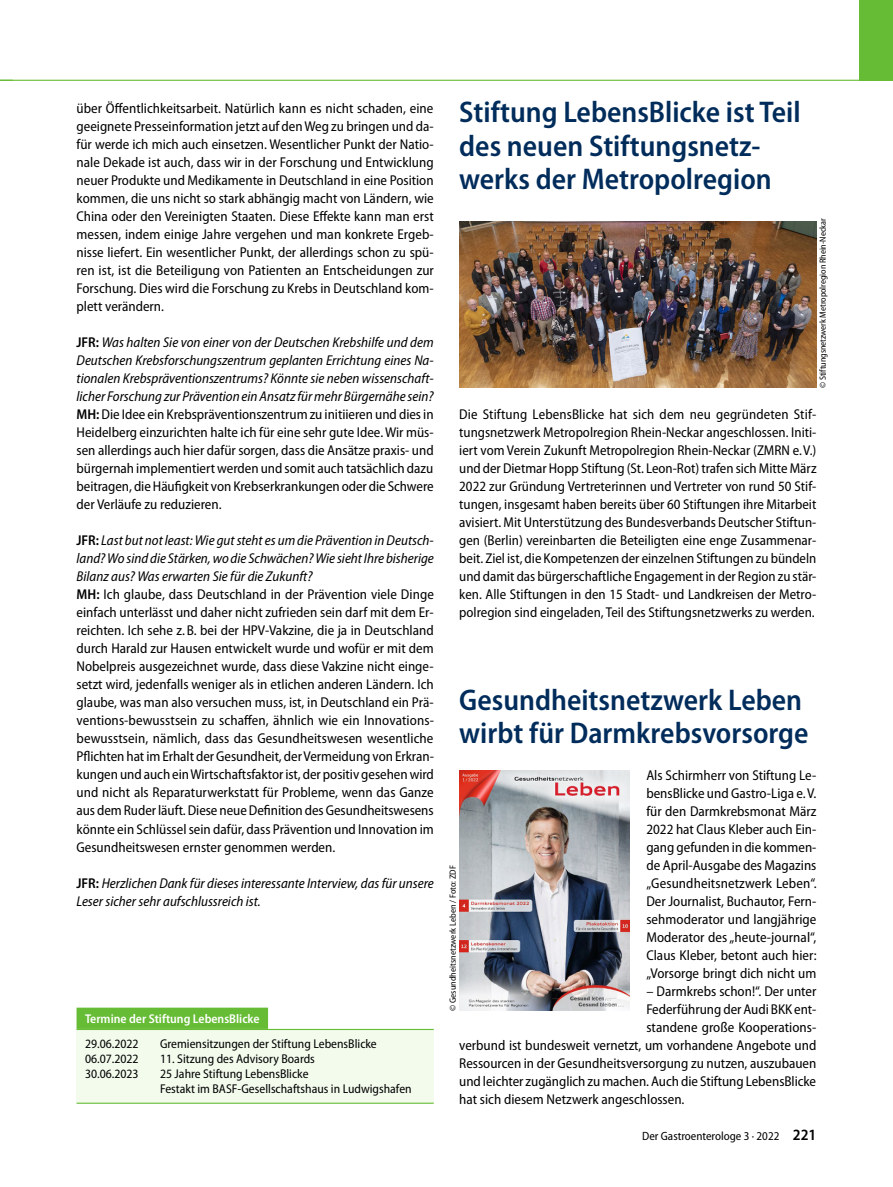
<style>
.page{position:relative;width:893px;height:1187px;background:#fff}
.page>*{position:absolute;margin:0;border:0;box-sizing:border-box;transform-origin:0 0}
.t1{font:600 semi-condensed 30px/33px "Myriad Pro";color:#002c5b}
.t2{font:semi-condensed 14.25px/18px "Myriad Pro";color:#000;text-align:justify}
.t3{font:italic semi-condensed 14.25px/18px "Myriad Pro";color:#000}
.t4{font:semi-condensed 12.75px/15px "Myriad Pro";color:#000}
.t5{font:600 semi-condensed 12.75px "Myriad Pro";color:#fff}
.t6{font:semi-condensed 12px "Myriad Pro";color:#000}
.t7{font:semi-condensed 9px "Myriad Pro";letter-spacing:-.01em;color:#000}
.s1{font-weight:600}
.s2{font-style:italic}
.s3{font-weight:600;font-style:normal}
.s4{font-weight:600;font-size:15.75px}
</style>
<div class="page">
<div style="left:859px;top:0;width:34px;height:81px;background:#66bc35"></div>
<hr style="left:0;top:80px;width:893px;height:1px;background:#66bc35">
<img style="left:459px;top:770px;width:170px;height:240px">
<div style="left:77px;top:1029px;width:357px;height:74px;background:#f3fbed"></div>
<hr style="left:77px;top:1028px;width:357px;height:1px;background:#66bc35">
<hr style="left:77px;top:1102px;width:357px;height:1px;background:#66bc35">
<div style="left:77px;top:1007px;width:191px;height:21px;background:#66bc35"></div>
<img style="left:459px;top:222px;width:357px;height:166px">
<p class="t2" style="left:77px;top:100px;width:359px">über Öffentlichkeitsarbeit. Natürlich kann es nicht schaden, eine geeignete Presseinformation jetzt auf den Weg zu bringen und da&shy;für werde ich mich auch einsetzen. Wesentlicher Punkt der Natio&shy;nale Dekade ist auch, dass wir in der Forschung und Entwicklung neuer Produkte und Medikamente in Deutschland in eine Position kommen, die uns nicht so stark abhängig macht von Ländern, wie China oder den Vereinigten Staaten. Diese Effekte kann man erst messen, indem einige Jahre vergehen und man konkrete Ergeb&shy;nisse liefert. Ein wesentlicher Punkt, der allerdings schon zu spü&shy;ren ist, ist die Beteiligung von Patienten an Entscheidungen zur Forschung. Dies wird die Forschung zu Krebs in Deutschland kom&shy;plett verändern.</p>
<p class="t2" style="left:77px;top:334px;width:359px"><span class="s1">JFR:</span> <span class="s2">Was halten Sie von einer von der Deutschen Krebshilfe und dem Deutschen Krebsforschungszentrum geplanten Errichtung eines Na&shy;tionalen Krebspräventionszentrums? Könnte sie neben wissenschaft&shy;licher Forschung zur Prävention ein Ansatz für mehr Bürgernähe sein?<br></span><span class="s1">MH:</span> Die Idee ein Krebspräventionszentrum zu initiieren und dies in Heidelberg einzurichten halte ich für eine sehr gute Idee. Wir müs&shy;sen allerdings auch hier dafür sorgen, dass die Ansätze praxis- und bürgernah implementiert werden und somit auch tatsächlich dazu beitragen, die Häufigkeit von Krebserkrankungen oder die Schwere der Verläufe zu reduzieren.</p>
<p class="t2" style="left:77px;top:532px;width:359px;text-align:left"><span class="s1">JFR:</span> <span class="s2">Last but not least: Wie gut steht es um die Prävention in Deutsch&shy;land? Wo sind die Stärken, wo die Schwächen? Wie sieht Ihre bisherige Bilanz aus? Was erwarten Sie für die Zukunft?<br></span><span class="s1">MH:</span> Ich glaube, dass Deutschland in der Prävention viele Dinge einfach unterlässt und daher nicht zufrieden sein darf mit dem Er&shy;reichten. Ich sehe z.B. bei der HPV-Vakzine, die ja in Deutschland durch Harald zur Hausen entwickelt wurde und wofür er mit dem Nobelpreis ausgezeichnet wurde, dass diese Vakzine nicht einge&shy;setzt wird, jedenfalls weniger als in etlichen anderen Ländern. Ich glaube, was man also versuchen muss, ist, in Deutschland ein Prä&shy;ventions-bewusstsein zu schaffen, ähnlich wie ein Innovations&shy;bewusstsein, nämlich, dass das Gesundheitswesen wesentliche Pflichten hat im Erhalt der Gesundheit, der Vermeidung von Erkran&shy;kungen und auch ein Wirtschaftsfaktor ist, der positiv gesehen wird und nicht als Reparaturwerkstatt für Probleme, wenn das Ganze aus dem Ruder läuft. Diese neue Definition des Gesundheitswesens könnte ein Schlüssel sein dafür, dass Prävention und Innovation im Gesundheitswesen ernster genommen werden.</p>
<p class="t3" style="left:77px;top:874px;width:359px"><span class="s3">JFR:</span> Herzlichen Dank für dieses interessante Interview, das für unsere<br>Leser sicher sehr aufschlussreich ist.</p>
<p class="t5" style="left:85px;top:1011px;width:176px">Termine der Stiftung LebensBlicke</p>
<p class="t4" style="left:85px;top:1035px;width:55px">29.06.2022</p>
<p class="t4" style="left:160px;top:1035px;width:218px">Gremiensitzungen der Stiftung LebensBlicke</p>
<p class="t4" style="left:85px;top:1050px;width:55px">06.07.2022</p>
<p class="t4" style="left:160px;top:1050px;width:156px">11. Sitzung des Advisory Boards</p>
<p class="t4" style="left:85px;top:1065px;width:55px">30.06.2023</p>
<p class="t4" style="left:160px;top:1065px;width:253px">25 Jahre Stiftung LebensBlicke<br>Festakt im BASF-Gesellschaftshaus in Ludwigshafen</p>
<h1 class="t1" style="left:459px;top:96px;width:343px">Stiftung LebensBlicke ist Teil des neuen Stiftungsnetz&shy;werks der Metropolregion</h1>
<p class="t7" style="left:818px;top:388px;width:171px;rotate:-90deg">© Stiftungsnetzwerk Metropolregion Rhein-Neckar</p>
<p class="t2" style="left:459px;top:406px;width:359px">Die Stiftung LebensBlicke hat sich dem neu gegründeten Stif&shy;tungsnetzwerk Metropolregion Rhein-Neckar angeschlossen. Initi&shy;iert vom Verein Zukunft Metropolregion Rhein-Neckar (ZMRN e.V.) und der Dietmar Hopp Stiftung (St. Leon-Rot) trafen sich Mitte März 2022 zur Gründung Vertreterinnen und Vertreter von rund 50 Stif&shy;tungen, insgesamt haben bereits über 60 Stiftungen ihre Mitarbeit avisiert. Mit Unterstützung des Bundesverbands Deutscher Stiftun&shy;gen (Berlin) vereinbarten die Beteiligten eine enge Zusammenar&shy;beit. Ziel ist, die Kompetenzen der einzelnen Stiftungen zu bündeln und damit das bürgerschaftliche Engagement in der Region zu stär&shy;ken. Alle Stiftungen in den 15 Stadt- und Landkreisen der Metro&shy;polregion sind eingeladen, Teil des Stiftungsnetzwerks zu werden.</p>
<h1 class="t1" style="left:459px;top:684px;width:351px">Gesundheitsnetzwerk Leben wirbt für Darmkrebsvorsorge</h1>
<p class="t2" style="left:646px;top:766px;width:172px">Als Schirmherr von Stiftung Le&shy;bensBlicke und Gastro-Liga e.V. für den Darmkrebsmonat März 2022 hat Claus Kleber auch Ein&shy;gang gefunden in die kommen&shy;de April-Ausgabe des Magazins „Gesundheitsnetzwerk Leben“.<br>Der Journalist, Buchautor, Fern&shy;sehmoderator und langjährige Moderator des „heute-journal“, Claus Kleber, betont auch hier: „Vorsorge bringt dich nicht um</p>
<p class="t2" style="left:646px;top:982px;width:172px">– Darmkrebs schon!“. Der unter</p>
<p class="t2" style="left:646px;top:1000px;width:172px">Federführung der Audi BKK ent-</p>
<p class="t2" style="left:646px;top:1018px;width:172px">standene große Kooperations-</p>
<p class="t2" style="left:459px;top:1036px;width:359px">verbund ist bundesweit vernetzt, um vorhandene Angebote und</p>
<p class="t2" style="left:459px;top:1054px;width:359px">Ressourcen in der Gesundheitsversorgung zu nutzen, auszubauen</p>
<p class="t2" style="left:459px;top:1072px;width:358px">und leichter zugänglich zu machen. Auch die Stiftung LebensBlicke</p>
<p class="t2" style="left:459px;top:1090px;width:227px">hat sich diesem Netzwerk angeschlossen.</p>
<p class="t7" style="left:448px;top:1010px;width:147px;rotate:-90deg">© Gesundheitsnetzwerk Leben / Foto: ZDF</p>
<p class="t6" style="left:642px;top:1129px;width:176px">Der Gastroenterologe 3 · 2022 <span class="s4">221</span></p>
</div>
